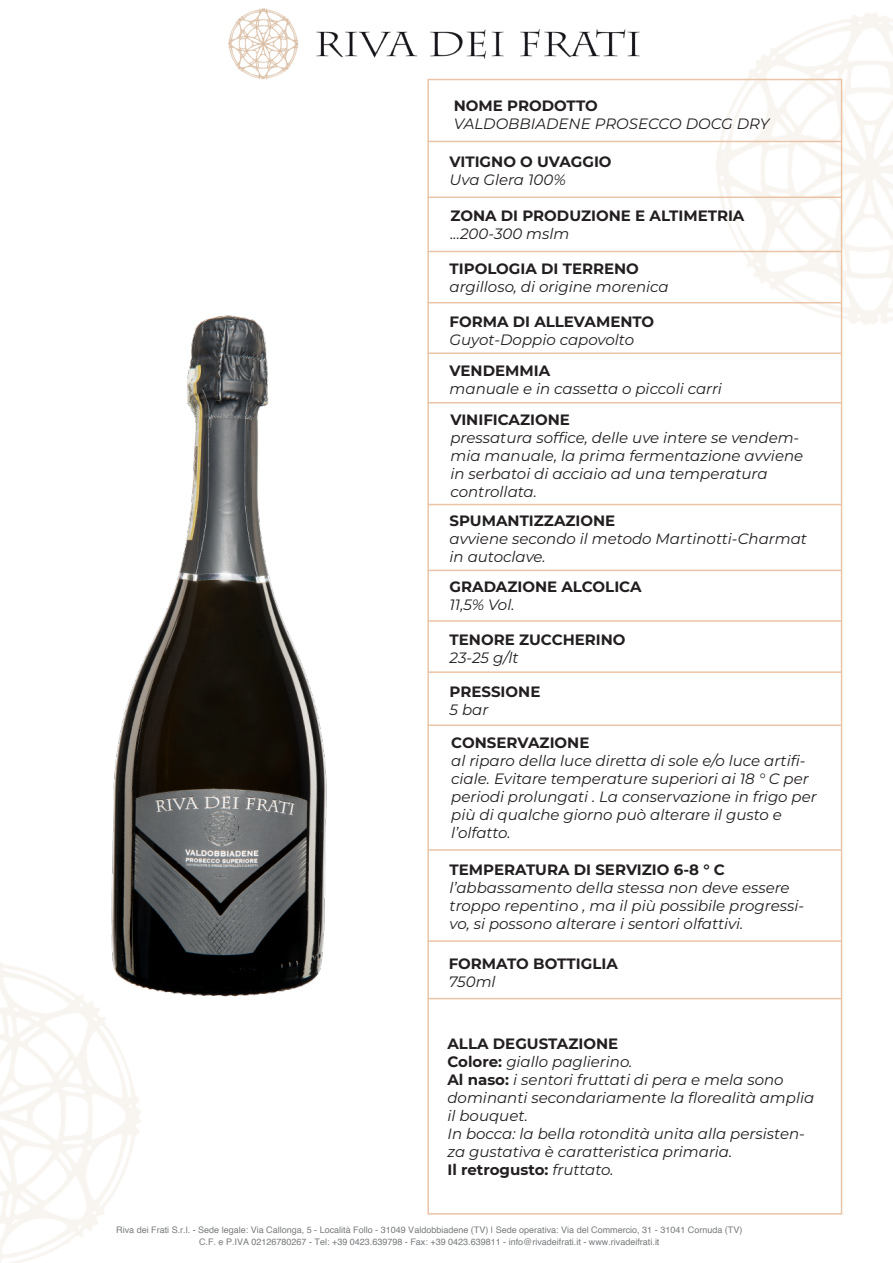
<style>
.page{position:relative;width:893px;height:1263px;background:#fff}
.page>*{position:absolute;margin:0;border:0;box-sizing:border-box;transform-origin:0 0}
.t1{font:italic 100 15px/18px "Montserrat";color:#231f20}
.t2{font:100 15px "Montserrat";color:#231f20}
.t3{font:9px/12.1px "Helvetica";color:#777a7c;text-align:center}
.s1{font-style:normal}
.s2{font-weight:700;font-style:normal}
</style>
<div class="page">
<img style="left:688px;top:13px;width:205px;height:341px">
<hr style="left:428px;top:141px;width:413px;height:1px;background:#eac4a7">
<hr style="left:428px;top:196px;width:413px;height:2px;background:#eac4a7">
<hr style="left:428px;top:251px;width:413px;height:1px;background:#eac4a7">
<hr style="left:428px;top:302px;width:413px;height:1px;background:#eac4a7">
<hr style="left:428px;top:352px;width:413px;height:2px;background:#eac4a7">
<hr style="left:428px;top:402px;width:413px;height:1px;background:#eac4a7">
<hr style="left:428px;top:504px;width:413px;height:1px;background:#eac4a7">
<hr style="left:428px;top:570px;width:413px;height:1px;background:#eac4a7">
<hr style="left:428px;top:620px;width:413px;height:2px;background:#eac4a7">
<hr style="left:428px;top:671px;width:413px;height:2px;background:#eac4a7">
<hr style="left:428px;top:724px;width:413px;height:2px;background:#eac4a7">
<hr style="left:428px;top:849px;width:413px;height:2px;background:#eac4a7">
<hr style="left:428px;top:940px;width:413px;height:2px;background:#eac4a7">
<hr style="left:428px;top:998px;width:413px;height:1px;background:#eac4a7">
<img style="left:229px;top:8px;width:411px;height:71px">
<img style="left:83px;top:315px;width:244px;height:701px">
<p class="t2" style="left:454px;top:96px;width:146px">NOME PRODOTTO</p>
<p class="t1" style="left:454px;top:115px;width:317px">VALDOBBIADENE PROSECCO DOCG DRY</p>
<p class="t2" style="left:450px;top:151px;width:164px">VITIGNO O UVAGGIO</p>
<p class="t1" style="left:450px;top:170px;width:118px">Uva Glera 100%</p>
<p class="t2" style="left:450px;top:205px;width:296px">ZONA DI PRODUZIONE E ALTIMETRIA</p>
<p class="t1" style="left:450px;top:224px;width:121px">...200-300 mslm</p>
<p class="t2" style="left:450px;top:259px;width:191px">TIPOLOGIA DI TERRENO</p>
<p class="t1" style="left:450px;top:277px;width:221px">argilloso, di origine morenica</p>
<p class="t2" style="left:450px;top:311px;width:206px">FORMA DI ALLEVAMENTO</p>
<p class="t1" style="left:450px;top:330px;width:186px">Guyot-Doppio capovolto</p>
<p class="t2" style="left:450px;top:361px;width:102px">VENDEMMIA</p>
<p class="t1" style="left:450px;top:380px;width:274px">manuale e in cassetta o piccoli carri</p>
<p class="t2" style="left:450px;top:410px;width:121px">VINIFICAZIONE</p>
<p class="t1" style="left:450px;top:428px;width:354px">pressatura soffice, delle uve intere se vendem&shy;mia manuale, la prima fermentazione avviene in serbatoi di acciaio ad una temperatura controllata.</p>
<p class="t2" style="left:450px;top:510px;width:167px">SPUMANTIZZAZIONE</p>
<p class="t1" style="left:450px;top:529px;width:359px">avviene secondo il metodo Martinotti-Charmat in autoclave.</p>
<p class="t2" style="left:450px;top:577px;width:193px">GRADAZIONE ALCOLICA</p>
<p class="t1" style="left:450px;top:596px;width:66px">11,5% Vol.</p>
<p class="t2" style="left:450px;top:629px;width:178px">TENORE ZUCCHERINO</p>
<p class="t1" style="left:450px;top:648px;width:70px">23-25 g/lt</p>
<p class="t2" style="left:450px;top:681px;width:92px">PRESSIONE</p>
<p class="t1" style="left:450px;top:700px;width:40px">5 bar</p>
<p class="t2" style="left:451px;top:733px;width:140px">CONSERVAZIONE</p>
<p class="t1" style="left:451px;top:751px;width:367px">al riparo della luce diretta di sole e/o luce artifi&shy;ciale. Evitare temperature superiori ai 18 ° C per periodi prolungati . La conservazione in frigo per più di qualche giorno può alterare il gusto e l’olfatto.</p>
<p class="t2" style="left:450px;top:860px;width:277px">TEMPERATURA DI SERVIZIO 6-8 ° C</p>
<p class="t1" style="left:450px;top:878px;width:356px">l’abbassamento della stessa non deve essere troppo repentino , ma il più possibile progressi&shy;vo, si possono alterare i sentori olfattivi.</p>
<p class="t2" style="left:449px;top:954px;width:171px">FORMATO BOTTIGLIA</p>
<p class="t1" style="left:449px;top:972px;width:48px">750ml</p>
<p class="t1" style="left:447px;top:1034px;width:368px"><span class="s1">ALLA DEGUSTAZIONE<br></span><span class="s2">Colore:</span> giallo paglierino.<br><span class="s2">Al naso:</span> i sentori fruttati di pera e mela sono dominanti secondariamente la florealità amplia il bouquet.<br>In bocca: la bella rotondità unita alla persisten&shy;za gustativa è caratteristica primaria.<br><span class="s2">Il retrogusto:</span> fruttato.</p>
<p class="t3" style="left:116px;top:1224px;width:628px">Riva dei Frati S.r.l. - Sede legale: Via Callonga, 5 - Località Follo - 31049 Valdobbiadene (TV) | Sede operativa: Via del Commercio, 31 - 31041 Cornuda (TV)<br>C.F. e P.IVA 02126780267 - Tel: +39 0423.639798 - Fax: +39 0423.639811 - info@rivadeifrati.it - www.rivadeifrati.it</p>
</div>
